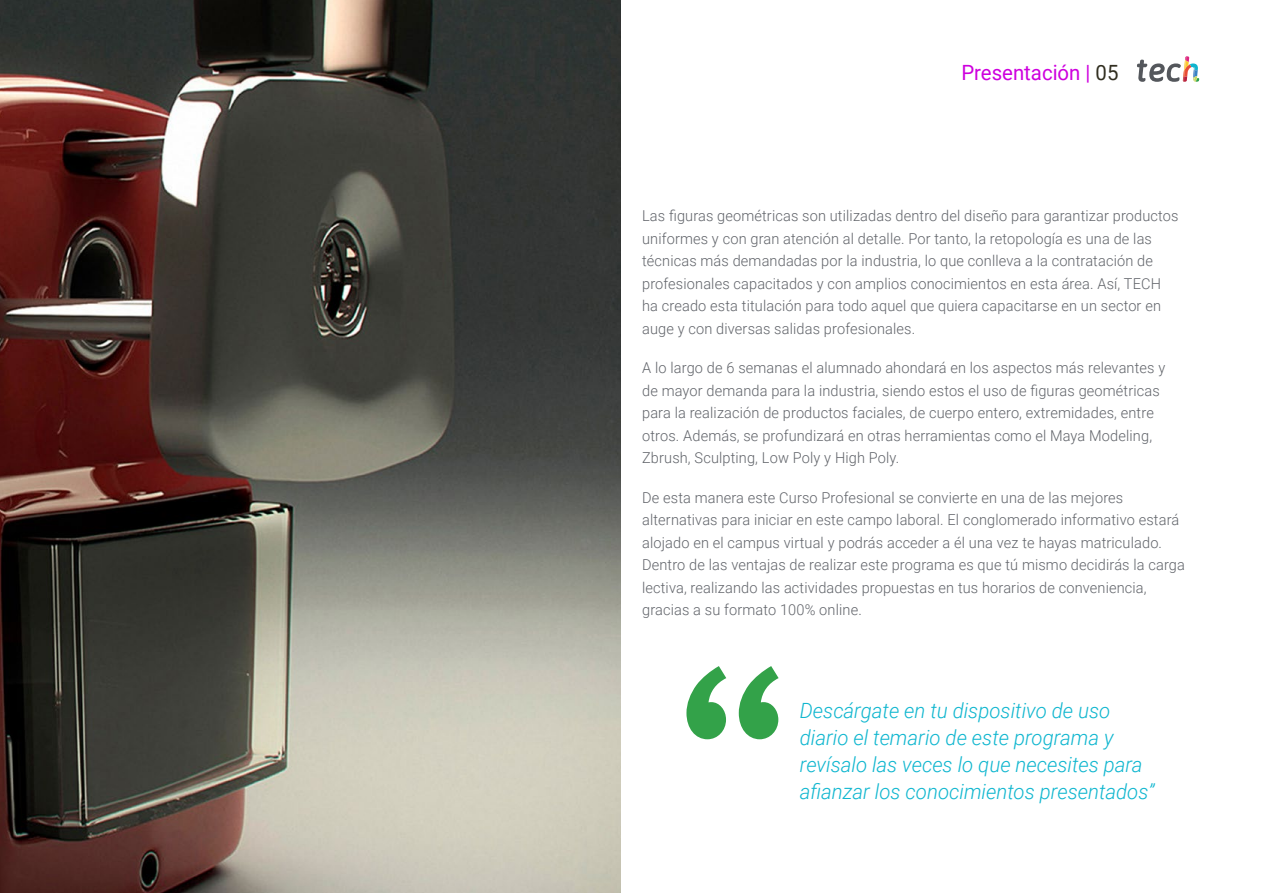
<style>
.page{position:relative;width:1263px;height:893px;background:#fff}
.page>*{position:absolute;margin:0;border:0;box-sizing:border-box;transform-origin:0 0}
.t1{font:italic 300 21px/27px "Roboto";color:#0fb6cf}
.t2{font:21px "Roboto";color:#ce00de}
.t3{font:300 15px/22.5px "Roboto";letter-spacing:.01em;color:#61646a}
.s1{color:#312e20}
</style>
<div class="page">
<svg style="left:686px;top:666px;width:93px;height:73px"></svg>
<img style="left:0;top:0;width:621px;height:893px">
<svg style="left:1137px;top:56px;width:62px;height:26px"></svg>
<h1 class="t2" style="left:961px;top:57px;width:159px">Presentación | <span class="s1">05</span></h1>
<p class="t3" style="left:642px;top:204px;width:538px">Las figuras geométricas son utilizadas dentro del diseño para garantizar productos uniformes y con gran atención al detalle. Por tanto, la retopología es una de las técnicas más demandadas por la industria, lo que conlleva a la contratación de profesionales capacitados y con amplios conocimientos en esta área. Así, TECH ha creado esta titulación para todo aquel que quiera capacitarse en un sector en auge y con diversas salidas profesionales.</p>
<p class="t3" style="left:642px;top:356px;width:525px">A lo largo de 6 semanas el alumnado ahondará en los aspectos más relevantes y de mayor demanda para la industria, siendo estos el uso de figuras geométricas para la realización de productos faciales, de cuerpo entero, extremidades, entre otros. Además, se profundizará en otras herramientas como el Maya Modeling, Zbrush, Sculpting, Low Poly y High Poly.</p>
<p class="t3" style="left:642px;top:486px;width:544px">De esta manera este Curso Profesional se convierte en una de las mejores alternativas para iniciar en este campo laboral. El conglomerado informativo estará alojado en el campus virtual y podrás acceder a él una vez te hayas matriculado.<br>Dentro de las ventajas de realizar este programa es que tú mismo decidirás la carga lectiva, realizando las actividades propuestas en tus horarios de conveniencia, gracias a su formato 100% online.</p>
<h1 class="t1" style="left:800px;top:697px;width:356px">Descárgate en tu dispositivo de uso diario el temario de este programa y revísalo las veces lo que necesites para afianzar los conocimientos presentados”</h1>
</div>
